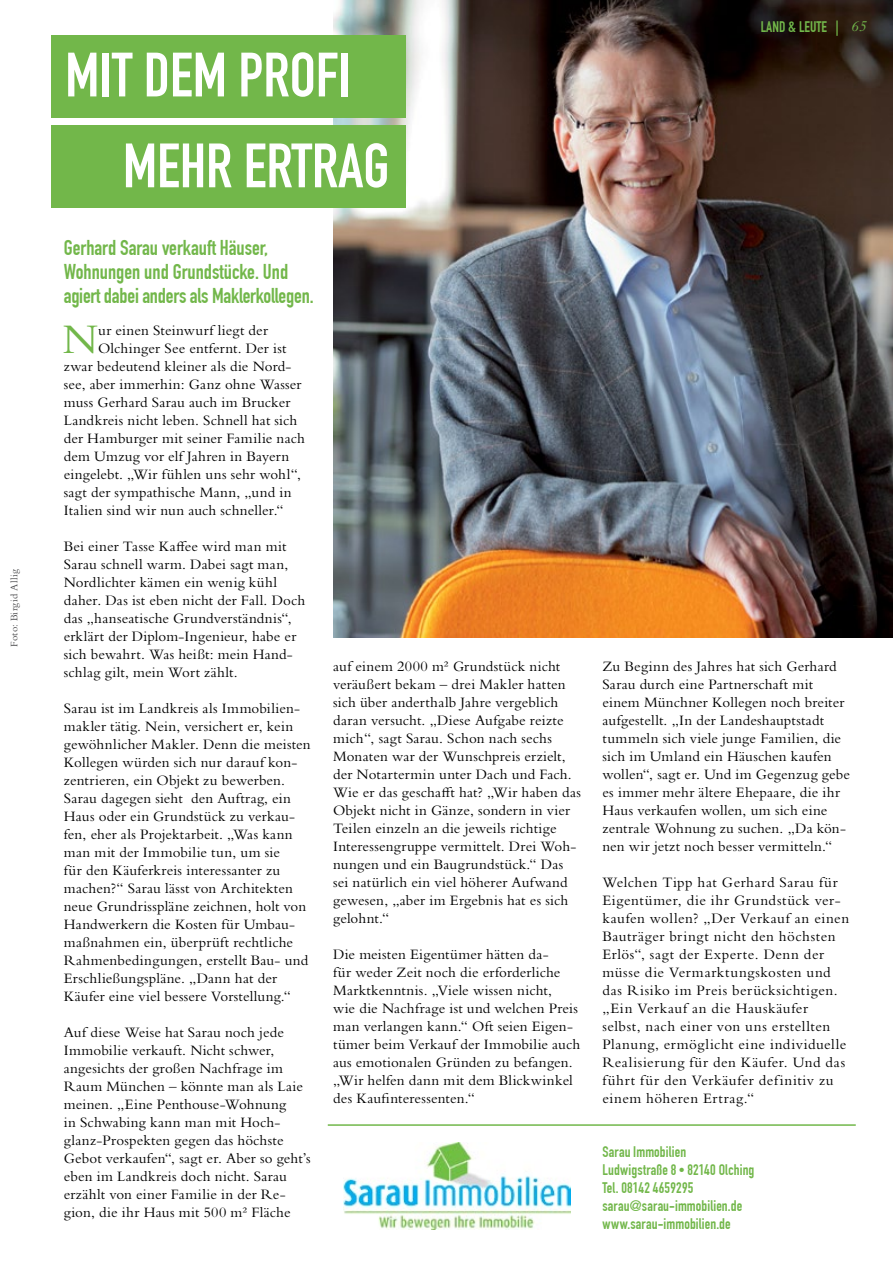
<style>
.page{position:relative;width:893px;height:1263px;background:#fff}
.page>*{position:absolute;margin:0;border:0;box-sizing:border-box;transform-origin:0 0}
.t1{font:61.5px/90.9px "DIN1451 Com Engschrift";color:#fff}
.t2{font:43.95px "Bembo Std";color:#72b74a}
.t3{font:21px/24px "DIN1451 Com Engschrift";color:#72b74a}
.t4{font:15px/18px "Bembo Std";letter-spacing:.015em;color:#000}
.t5{font:15px/18px "Bembo Std";letter-spacing:.035em;color:#000}
.t6{font:15px/18px "DIN1451 Com Engschrift";letter-spacing:.005em;color:#72b74a}
.t7{font:10.5px "Bembo Std";letter-spacing:.025em;color:#4d4d4f}
.s1{font-size:16.5px}
.s2{font-size:15.3px}
.s3{font-family:"Bembo Std";font-style:italic;font-size:15.75px}
.s4{font-family:"M Gill Sans";font-weight:700}
</style>
<div class="page">
<img style="left:344px;top:1142px;width:226px;height:88px">
<img style="left:333px;top:0;width:560px;height:638px">
<hr style="left:328px;top:1124px;width:528px;height:2px;background:#72b74a">
<div style="left:51px;top:125px;width:355px;height:82px;background:#72b74a"></div>
<div style="left:51px;top:36px;width:355px;height:82px;background:#72b74a"></div>
<p class="t7" style="left:8px;top:647px;width:79px;rotate:-90deg">Foto: Birgid Allig</p>
<h1 class="t1" style="left:123px;top:30px;width:268px;text-indent:-58px">MIT DEM PROFI<br>MEHR ERTRAG</h1>
<h3 class="t3" style="left:64px;top:235px;width:251px">Gerhard Sarau verkauft Häuser,<br>Wohnungen und Grundstücke. Und agiert dabei anders als Maklerkollegen.</h3>
<h2 class="t2" style="left:62px;top:313px;width:37px">N</h2>
<p class="t4" style="left:98px;top:321px;width:171px">ur einen Steinwurf liegt der</p>
<p class="t4" style="left:98px;top:339px;width:190px">Olchinger See entfernt. Der ist</p>
<p class="t4" style="left:64px;top:357px;width:229px">zwar bedeutend kleiner als die Nord-</p>
<p class="t4" style="left:64px;top:375px;width:239px">see, aber immerhin: Ganz ohne Wasser</p>
<p class="t4" style="left:64px;top:393px;width:228px">muss Gerhard Sarau auch im Brucker</p>
<p class="t4" style="left:64px;top:411px;width:235px">Landkreis nicht leben. Schnell hat sich</p>
<p class="t4" style="left:64px;top:429px;width:243px">der Hamburger mit seiner Familie nach</p>
<p class="t4" style="left:64px;top:447px;width:227px">dem Umzug vor elf Jahren in Bayern</p>
<p class="t4" style="left:64px;top:465px;width:239px">eingelebt. „Wir fühlen uns sehr wohl“,</p>
<p class="t4" style="left:64px;top:483px;width:229px">sagt der sympathische Mann, „und in</p>
<p class="t4" style="left:64px;top:501px;width:221px">Italien sind wir nun auch schneller.“</p>
<p class="t4" style="left:64px;top:537px;width:243px">Bei einer Tasse Kaffee wird man mit Sarau schnell warm. Dabei sagt man, Nordlichter kämen ein wenig kühl daher. Das ist eben nicht der Fall. Doch das „hanseatische Grundverständnis“, erklärt der Diplom-Ingenieur, habe er sich bewahrt. Was heißt: mein Hand&shy;schlag gilt, mein Wort zählt.</p>
<p class="t4" style="left:64px;top:699px;width:248px">Sarau ist im Landkreis als Immobilien&shy;makler tätig. Nein, versichert er, kein gewöhnlicher Makler. Denn die meisten Kollegen würden sich nur darauf kon&shy;zentrieren, ein Objekt zu bewerben.<br>Sarau dagegen sieht den Auftrag, ein Haus oder ein Grundstück zu verkau&shy;fen, eher als Projektarbeit. „Was kann man mit der Immobilie tun, um sie<br>für den Käuferkreis interessanter zu machen?“ Sarau lässt von Architekten neue Grundrisspläne zeichnen, holt von Handwerkern die Kosten für Umbau&shy;maßnahmen ein, überprüft rechtliche Rahmenbedingungen, erstellt Bau- und Erschließungspläne. „Dann hat der Käufer eine viel bessere Vorstellung.“</p>
<p class="t4" style="left:64px;top:1023px;width:248px">Auf diese Weise hat Sarau noch jede Immobilie verkauft. Nicht schwer, angesichts der großen Nachfrage im Raum München – könnte man als Laie meinen. „Eine Penthouse-Wohnung<br>in Schwabing kann man mit Hoch&shy;glanz-Prospekten gegen das höchste Gebot verkaufen“, sagt er. Aber so geht’s eben im Landkreis doch nicht. Sarau erzählt von einer Familie in der Re&shy;gion, die ihr Haus mit 500 m2 Fläche</p>
<p class="t4" style="left:333px;top:657px;width:250px">auf einem 2000 m2 Grundstück nicht veräußert bekam – drei Makler hatten sich über anderthalb Jahre vergeblich daran versucht. „Diese Aufgabe reizte mich“, sagt Sarau. Schon nach sechs Monaten war der Wunschpreis erzielt, der Notartermin unter Dach und Fach.<br>Wie er das geschafft hat? „Wir haben das Objekt nicht in Gänze, sondern in vier Teilen einzeln an die jeweils richtige Interessengruppe vermittelt. Drei Woh&shy;nungen und ein Baugrundstück.“ Das sei natürlich ein viel höherer Aufwand gewesen, „aber im Ergebnis hat es sich gelohnt.“</p>
<p class="t4" style="left:333px;top:945px;width:249px">Die meisten Eigentümer hätten da-<br>für weder Zeit noch die erforderliche Marktkenntnis. „Viele wissen nicht,<br>wie die Nachfrage ist und welchen Preis man verlangen kann.“ Oft seien Eigen&shy;tümer beim Verkauf der Immobilie auch aus emotionalen Gründen zu befangen. „Wir helfen dann mit dem Blickwinkel des Kaufinteressenten.“</p>
<p class="t6" style="left:761px;top:18px;width:107px">LAND <span class="s1">&amp;</span> LEUTE <span class="s2">|</span> <span class="s3">65</span></p>
<p class="t4" style="left:602px;top:657px;width:249px">Zu Beginn des Jahres hat sich Gerhard Sarau durch eine Partnerschaft mit einem Münchner Kollegen noch breiter aufgestellt. „In der Landeshauptstadt tummeln sich viele junge Familien, die sich im Umland ein Häuschen kaufen wollen“, sagt er. Und im Gegenzug gebe es immer mehr ältere Ehepaare, die ihr Haus verkaufen wollen, um sich eine zentrale Wohnung zu suchen. „Da kön&shy;nen wir jetzt noch besser vermitteln.“</p>
<p class="t5" style="left:602px;top:873px;width:248px">Welchen Tipp hat Gerhard Sarau für Eigentümer, die ihr Grundstück ver&shy;kaufen wollen? „Der Verkauf an einen Bauträger bringt nicht den höchsten Erlös“, sagt der Experte. Denn der müsse die Vermarktungskosten und das Risiko im Preis berücksichtigen. „Ein Verkauf an die Hauskäufer selbst, nach einer von uns erstellten Planung, ermöglicht eine individuelle Realisierung für den Käufer. Und das führt für den Verkäufer definitiv zu einem höheren Ertrag.“</p>
<p class="t6" style="left:602px;top:1143px;width:153px">Sarau Immobilien<br>Ludwigstraße 8 <span class="s4">•</span> 82140 Olching<br>Tel. 08142 4659295 sarau@sarau-immobilien.de www.sarau-immobilien.de</p>
</div>
